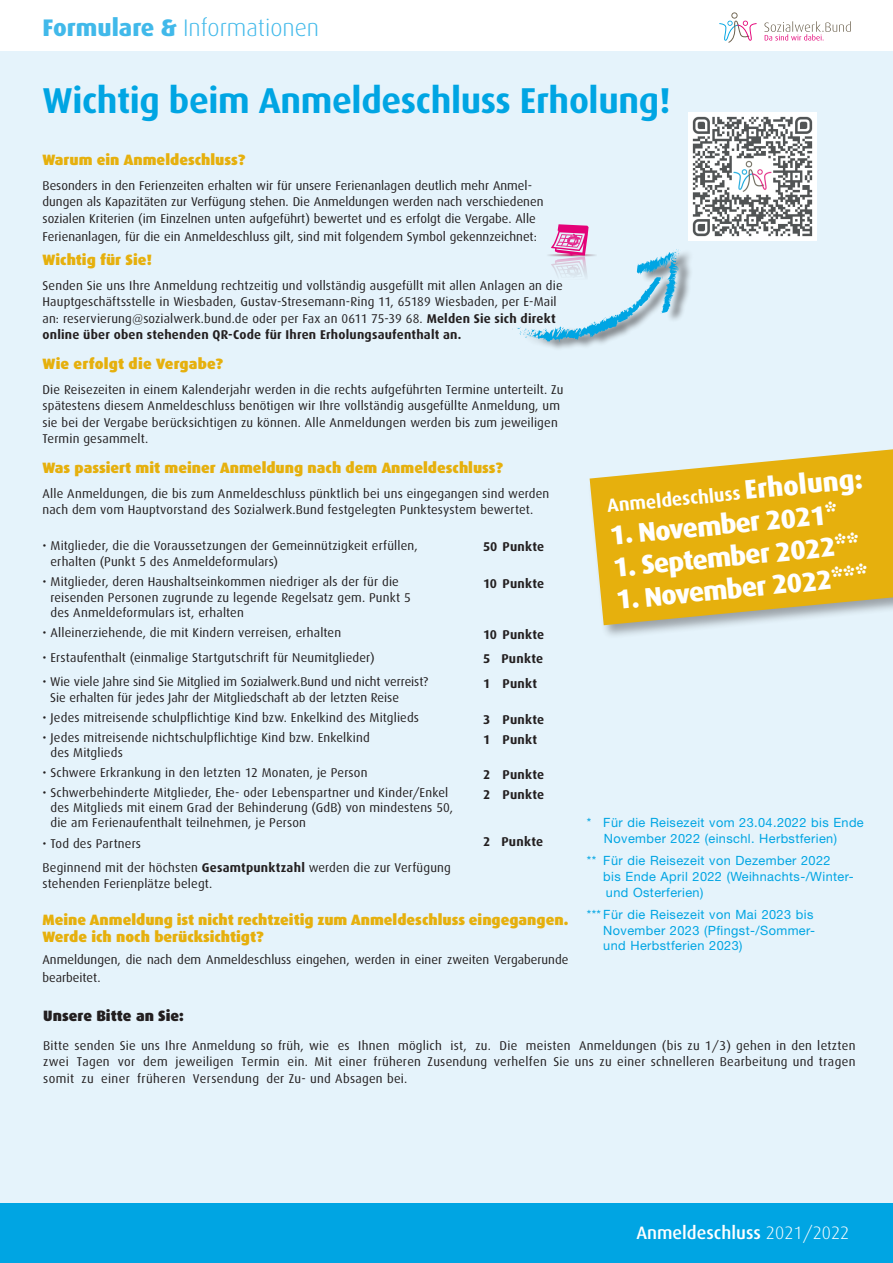
<style>
.page{position:relative;width:893px;height:1263px;background:#fff}
.page>*{position:absolute;margin:0;border:0;box-sizing:border-box;transform-origin:0 0}
.t1{font:700 36px "Dax";letter-spacing:-.01em;color:#00a5e3}
.t2{font:800 27px "Dax";color:#fff}
.t3{font:300 24px "Dax";color:#41b9ea}
.t4{font:700 18.75px "Dax";color:#fff}
.t5{font:500 18px "Dax";color:#fff}
.t6{font:900 15px/16.5px "Dax";color:#e6b00d}
.t7{font:900 15px "Dax";color:#231f20}
.t8{font:12.75px/16.5px "Dax";letter-spacing:.01em;color:#231f20}
.t9{font:12.75px/15.8px "Helvetica Neue LT Std";letter-spacing:.03em;color:#00a5e3}
.t10{font:700 12.75px/24.3px "Dax";letter-spacing:.015em;color:#231f20}
.s1{font-weight:800}
.s2{font-weight:700}
.s3{font-weight:800;font-size:27px}
.s4{font-weight:300}
</style>
<div class="page">
<div style="left:0;top:51px;width:893px;height:1152px;background:#e5f3fb"></div>
<img style="left:689px;top:113px;width:127px;height:127px">
<div style="left:0;top:1203px;width:893px;height:60px;background:#00a5e3"></div>
<div style="left:588px;top:444px;width:305px;height:195px;background:#231f20;opacity:.38"></div>
<svg style="left:590px;top:449px;width:303px;height:176px;background:#e3b934"></svg>
<div style="left:518px;top:248px;width:177px;height:104px;background:#231f20;opacity:.5"></div>
<svg style="left:512px;top:224px;width:170px;height:119px"></svg>
<svg style="left:719px;top:12px;width:38px;height:31px"></svg>
<svg style="left:764px;top:21px;width:87px;height:20px"></svg>
<h3 class="t3" style="left:43px;top:14px;width:278px"><span class="s1">Formulare &amp;</span> Informationen</h3>
<h1 class="t1" style="left:43px;top:81px;width:630px">Wichtig beim Anmeldeschluss Erholung!</h1>
<p class="t6" style="left:43px;top:152px;width:204px">Warum ein Anmeldeschluss?</p>
<p class="t8" style="left:43px;top:177px;width:503px">Besonders in den Ferienzeiten erhalten wir für unsere Ferienanlagen deutlich mehr Anmel&shy;dungen als Kapazitäten zur Verfügung stehen. Die Anmeldungen werden nach verschiedenen sozialen Kriterien (im Einzelnen unten aufgeführt) bewertet und es erfolgt die Vergabe. Alle</p>
<p class="t8" style="left:43px;top:228px;width:496px">Ferienanlagen, für die ein Anmeldeschluss gilt, sind mit folgendem Symbol gekennzeichnet:</p>
<p class="t6" style="left:43px;top:252px;width:111px">Wichtig für Sie!</p>
<p class="t8" style="left:43px;top:277px;width:522px">Senden Sie uns Ihre Anmeldung rechtzeitig und vollständig ausgefüllt mit allen Anlagen an die Hauptgeschäftsstelle in Wiesbaden, Gustav-Stresemann-Ring 11, 65189 Wiesbaden, per E-Mail an: reservierung@sozialwerk.bund.de oder per Fax an 0611 75-39 68. <span class="s2">Melden Sie sich direkt online über oben stehenden QR-Code für Ihren Erholungsaufenthalt an.</span></p>
<p class="t6" style="left:43px;top:356px;width:182px">Wie erfolgt die Vergabe?</p>
<p class="t8" style="left:43px;top:381px;width:523px">Die Reisezeiten in einem Kalenderjahr werden in die rechts aufgeführten Termine unterteilt. Zu spätestens diesem Anmeldeschluss benötigen wir Ihre vollständig ausgefüllte Anmeldung, um sie bei der Vergabe berücksichtigen zu können. Alle Anmeldungen werden bis zum jeweiligen Termin gesammelt.</p>
<p class="t6" style="left:43px;top:460px;width:462px">Was passiert mit meiner Anmeldung nach dem Anmeldeschluss?</p>
<p class="t8" style="left:43px;top:485px;width:508px">Alle Anmeldungen, die bis zum Anmeldeschluss pünktlich bei uns eingegangen sind werden nach dem vom Hauptvorstand des Sozialwerk.Bund festgelegten Punktesystem bewertet.</p>
<h3 class="t4" style="left:606px;top:495px;width:258px;rotate:-5deg">Anmeldeschluss <span class="s3">Erholung:</span></h3>
<h2 class="t2" style="left:609px;top:519px;width:230px;rotate:-5deg">1. November 2021*</h2>
<h2 class="t2" style="left:612px;top:551px;width:249px;rotate:-5deg">1. September 2022**</h2>
<p class="t8" style="left:51px;top:538px;width:369px;line-height:15.8px;text-indent:-8px">• Mitglieder, die die Voraussetzungen der Gemeinnützigkeit erfüllen, erhalten (Punkt 5 des Anmeldeformulars)</p>
<p class="t8" style="left:51px;top:574px;width:362px;line-height:15.8px;text-indent:-8px">• Mitglieder, deren Haushaltseinkommen niedriger als der für die reisenden Personen zugrunde zu legende Regelsatz gem. Punkt 5 des Anmeldeformulars ist, erhalten</p>
<p class="t8" style="left:43px;top:625px;width:300px">• Alleinerziehende, die mit Kindern verreisen, erhalten</p>
<p class="t8" style="left:43px;top:649px;width:334px">• Erstaufenthalt (einmalige Startgutschrift für Neumitglieder)</p>
<p class="t8" style="left:50px;top:674px;width:379px;line-height:15.8px;text-indent:-8px">• Wie viele Jahre sind Sie Mitglied im Sozialwerk.Bund und nicht verreist?<br>Sie erhalten für jedes Jahr der Mitgliedschaft ab der letzten Reise</p>
<p class="t8" style="left:43px;top:709px;width:378px">• Jedes mitreisende schulpflichtige Kind bzw. Enkelkind des Mitglieds</p>
<p class="t8" style="left:51px;top:729px;width:321px;line-height:15.8px;text-indent:-8px">• Jedes mitreisende nichtschulpflichtige Kind bzw. Enkelkind des Mitglieds</p>
<p class="t8" style="left:43px;top:765px;width:327px">• Schwere Erkrankung in den letzten 12 Monaten, je Person</p>
<p class="t8" style="left:51px;top:786px;width:404px;line-height:15px;text-indent:-8px">• Schwerbehinderte Mitglieder, Ehe- oder Lebenspartner und Kinder/Enkel des Mitglieds mit einem Grad der Behinderung (GdB) von mindestens 50, die am Ferienaufenthalt teilnehmen, je Person</p>
<p class="t8" style="left:43px;top:831px;width:410px;line-height:24.3px">• Tod des Partners<br>Beginnend mit der höchsten <span class="s2">Gesamtpunktzahl</span> werden die zur Verfügung</p>
<p class="t8" style="left:43px;top:875px;width:171px">stehenden Ferienplätze belegt.</p>
<p class="t10" style="left:483px;top:535px;width:63px">50 Punkte</p>
<p class="t10" style="left:483px;top:572px;width:63px">10 Punkte</p>
<h2 class="t2" style="left:615px;top:584px;width:255px;rotate:-5deg">1. November 2022***</h2>
<p class="t10" style="left:483px;top:623px;width:63px;text-align:justify">10 Punkte 5 Punkte 1 Punkt</p>
<p class="t10" style="left:483px;top:710px;width:63px;line-height:20px">3 Punkte<br>1 Punkt</p>
<p class="t10" style="left:483px;top:765px;width:63px;line-height:20px">2 Punkte<br>2 Punkte</p>
<p class="t10" style="left:483px;top:830px;width:62px">2 Punkte</p>
<p class="t9" style="left:604px;top:815px;width:261px;text-indent:-17px">* Für die Reisezeit vom 23.04.2022 bis Ende<br>November 2022 (einschl. Herbstferien)</p>
<p class="t9" style="left:603px;top:852px;width:252px;text-indent:-16px">** Für die Reisezeit von Dezember 2022<br>bis Ende April 2022 (Weihnachts-/Winter&shy;und Osterferien)</p>
<p class="t9" style="left:603px;top:906px;width:213px;text-indent:-16px">*** Für die Reisezeit von Mai 2023 bis<br>November 2023 (Pfingst-/Sommer&shy;und Herbstferien 2023)</p>
<p class="t6" style="left:43px;top:912px;width:527px">Meine Anmeldung ist nicht rechtzeitig zum Anmeldeschluss eingegangen.<br>Werde ich noch berücksichtigt?</p>
<p class="t8" style="left:43px;top:950px;width:527px;line-height:18px">Anmeldungen, die nach dem Anmeldeschluss eingehen, werden in einer zweiten Vergaberunde bearbeitet.</p>
<p class="t7" style="left:43px;top:1007px;width:142px">Unsere Bitte an Sie:</p>
<p class="t8" style="left:43px;top:1037px;width:814px;text-align:justify">Bitte senden Sie uns Ihre Anmeldung so früh, wie es Ihnen möglich ist, zu. Die meisten Anmeldungen (bis zu 1/3) gehen in den letzten zwei Tagen vor dem jeweiligen Termin ein. Mit einer früheren Zusendung verhelfen Sie uns zu einer schnelleren Bearbeitung und tragen somit zu einer früheren Versendung der Zu- und Absagen bei.</p>
<h3 class="t5" style="left:636px;top:1222px;width:215px">Anmeldeschluss <span class="s4">2021/2022</span></h3>
</div>
